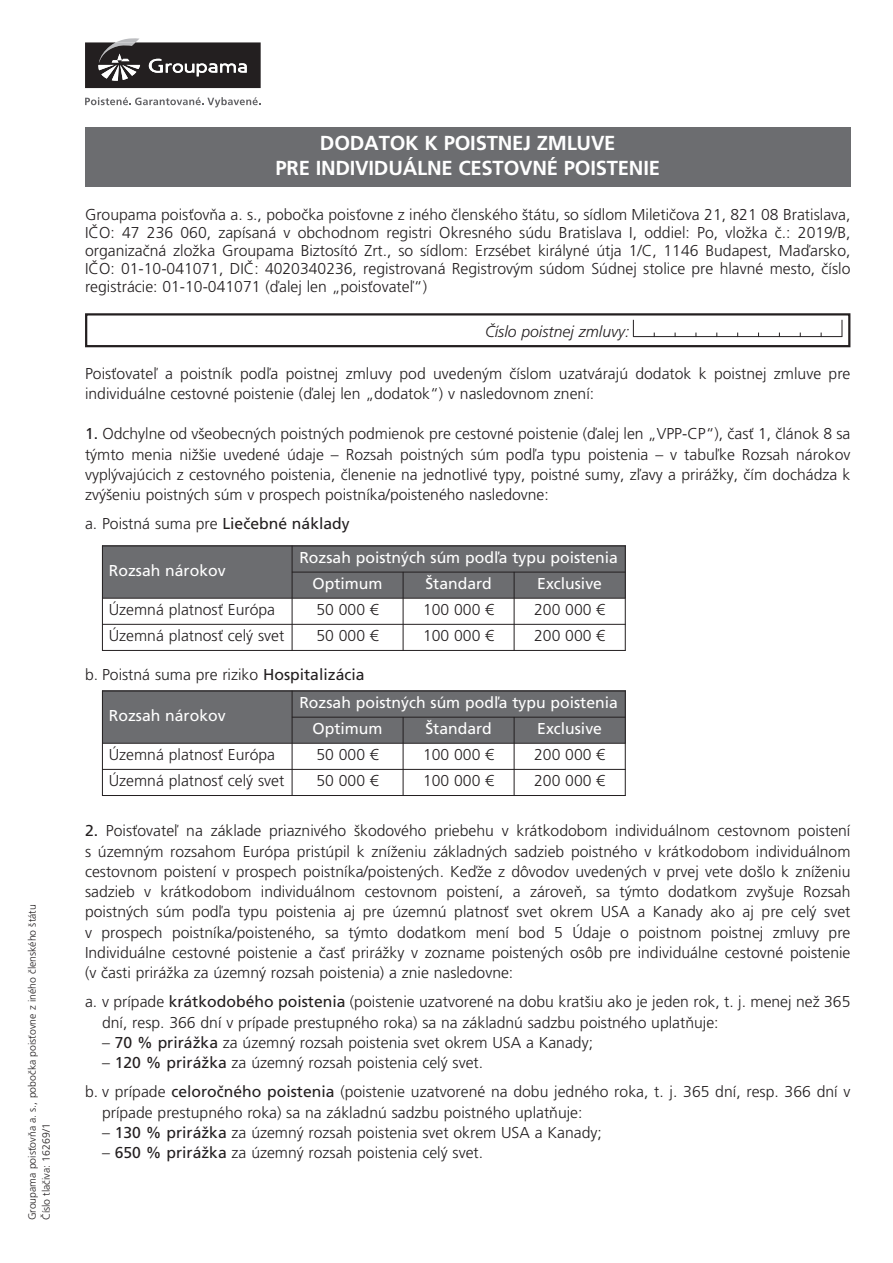
<style>
.page{position:relative;width:893px;height:1263px;background:#fff}
.page>*{position:absolute;margin:0;border:0;box-sizing:border-box;transform-origin:0 0}
.t1{font:700 20.25px/24.3px "Frutiger LT Pro";letter-spacing:-.01em;color:#fff;text-align:center}
.t2{font:300 15.75px/20.2px "Frutiger LT Pro";color:#231f20;text-align:justify}
.t3{font:15.75px/26px "Frutiger LT Pro";color:#fff}
.t4{font:italic 300 15.75px "Frutiger LT Pro";color:#231f20}
.t5{font:300 10.5px/14.2px "Frutiger LT Pro";color:#231f20}
.s1{font-weight:400}
</style>
<div class="page">
<div style="left:85px;top:128px;width:765px;height:59px;background:#6c6d70"></div>
<div style="left:102px;top:691px;width:190px;height:52px;background:#6c6d70"></div>
<div style="left:292px;top:691px;width:333px;height:26px;background:#6c6d70"></div>
<div style="left:292px;top:717px;width:111px;height:26px;background:#6c6d70"></div>
<div style="left:403px;top:717px;width:111px;height:26px;background:#6c6d70"></div>
<div style="left:514px;top:717px;width:112px;height:26px;background:#6c6d70"></div>
<hr style="left:102px;top:691px;width:1px;height:105px;background:#231f20">
<hr style="left:292px;top:691px;width:1px;height:105px;background:#231f20">
<hr style="left:403px;top:717px;width:1px;height:79px;background:#231f20">
<hr style="left:514px;top:717px;width:1px;height:79px;background:#231f20">
<hr style="left:625px;top:691px;width:1px;height:105px;background:#231f20">
<hr style="left:102px;top:691px;width:524px;height:1px;background:#231f20">
<hr style="left:292px;top:717px;width:334px;height:1px;background:#231f20">
<hr style="left:102px;top:743px;width:524px;height:1px;background:#231f20">
<hr style="left:102px;top:769px;width:524px;height:1px;background:#231f20">
<hr style="left:102px;top:795px;width:524px;height:1px;background:#231f20">
<div style="left:102px;top:546px;width:190px;height:52px;background:#6c6d70"></div>
<div style="left:292px;top:546px;width:333px;height:26px;background:#6c6d70"></div>
<div style="left:292px;top:572px;width:111px;height:26px;background:#6c6d70"></div>
<div style="left:403px;top:572px;width:111px;height:26px;background:#6c6d70"></div>
<div style="left:514px;top:572px;width:112px;height:26px;background:#6c6d70"></div>
<hr style="left:102px;top:546px;width:1px;height:105px;background:#231f20">
<hr style="left:292px;top:546px;width:1px;height:105px;background:#231f20">
<hr style="left:403px;top:572px;width:1px;height:79px;background:#231f20">
<hr style="left:514px;top:572px;width:1px;height:79px;background:#231f20">
<hr style="left:625px;top:546px;width:1px;height:105px;background:#231f20">
<hr style="left:102px;top:546px;width:524px;height:1px;background:#231f20">
<hr style="left:292px;top:572px;width:334px;height:1px;background:#231f20">
<hr style="left:102px;top:598px;width:524px;height:1px;background:#231f20">
<hr style="left:102px;top:624px;width:524px;height:1px;background:#231f20">
<hr style="left:102px;top:650px;width:524px;height:1px;background:#231f20">
<div style="left:85px;top:313px;width:765px;height:34px;border:2px solid #231f20"></div>
<svg style="left:633px;top:320px;width:210px;height:17px"></svg>
<svg style="left:85px;top:38px;width:176px;height:50px"></svg>
<svg style="left:85px;top:97px;width:176px;height:10px"></svg>
<p class="t5" style="left:26px;top:1220px;width:318px;rotate:-90deg">Groupama poisťovňa a. s., pobočka poisťovne z iného členského štátu<br>Číslo tlačiva: 16269/1</p>
<p class="t1" style="left:275px;top:133px;width:386px">DODATOK K POISTNEJ ZMLUVE<br>PRE INDIVIDUÁLNE CESTOVNÉ POISTENIE</p>
<p class="t2" style="left:85px;top:207px;width:767px;line-height:18px">Groupama poisťovňa a. s., pobočka poisťovne z iného členského štátu, so sídlom Miletičova 21, 821 08 Bratislava, IČO: 47 236 060, zapísaná v obchodnom registri Okresného súdu Bratislava I, oddiel: Po, vložka č.: 2019/B, organizačná zložka Groupama Biztosító Zrt., so sídlom: Erzsébet királyné útja 1/C, 1146 Budapest, Maďarsko, IČO: 01-10-041071, DIČ: 4020340236, registrovaná Registrovým súdom Súdnej stolice pre hlavné mesto, číslo registrácie: 01-10-041071 (ďalej len „poisťovateľ“)</p>
<p class="t4" style="left:485px;top:326px;width:146px">Číslo poistnej zmluvy:</p>
<p class="t2" style="left:85px;top:365px;width:767px">Poisťovateľ a poistník podľa poistnej zmluvy pod uvedeným číslom uzatvárajú dodatok k poistnej zmluve pre individuálne cestovné poistenie (ďalej len „dodatok“) v nasledovnom znení:</p>
<p class="t2" style="left:85px;top:425px;width:767px"><span class="s1">1.</span> Odchylne od všeobecných poistných podmienok pre cestovné poistenie (ďalej len „VPP-CP“), časť 1, článok 8 sa týmto menia nižšie uvedené údaje – Rozsah poistných súm podľa typu poistenia – v tabuľke Rozsah nárokov vyplývajúcich z cestovného poistenia, členenie na jednotlivé typy, poistné sumy, zľavy a prirážky, čím dochádza k zvýšeniu poistných súm v prospech poistníka/poisteného nasledovne:</p>
<p class="t2" style="left:85px;top:515px;width:266px">a. Poistná suma pre <span class="s1">Liečebné náklady</span></p>
<p class="t3" style="left:109px;top:559px;width:118px">Rozsah nárokov</p>
<p class="t3" style="left:313px;top:546px;width:307px;text-indent:-13px">Rozsah poistných súm podľa typu poistenia<br>Optimum</p>
<p class="t3" style="left:425px;top:572px;width:68px">Štandard</p>
<p class="t3" style="left:537px;top:572px;width:66px">Exclusive</p>
<p class="t2" style="left:109px;top:601px;width:168px">Územná platnosť Európa</p>
<p class="t2" style="left:316px;top:601px;width:64px">50 000 €</p>
<p class="t2" style="left:423px;top:601px;width:72px">100 000 €</p>
<p class="t2" style="left:534px;top:601px;width:72px">200 000 €</p>
<p class="t2" style="left:109px;top:627px;width:177px">Územná platnosť celý svet</p>
<p class="t2" style="left:316px;top:627px;width:64px">50 000 €</p>
<p class="t2" style="left:423px;top:627px;width:72px">100 000 €</p>
<p class="t2" style="left:534px;top:627px;width:72px">200 000 €</p>
<p class="t2" style="left:85px;top:666px;width:281px">b. Poistná suma pre riziko <span class="s1">Hospitalizácia</span></p>
<p class="t3" style="left:109px;top:704px;width:118px">Rozsah nárokov</p>
<p class="t3" style="left:313px;top:691px;width:307px;text-indent:-13px">Rozsah poistných súm podľa typu poistenia<br>Optimum</p>
<p class="t3" style="left:425px;top:717px;width:68px">Štandard</p>
<p class="t3" style="left:537px;top:717px;width:66px">Exclusive</p>
<p class="t2" style="left:109px;top:746px;width:168px">Územná platnosť Európa</p>
<p class="t2" style="left:316px;top:746px;width:64px">50 000 €</p>
<p class="t2" style="left:423px;top:746px;width:72px">100 000 €</p>
<p class="t2" style="left:534px;top:746px;width:72px">200 000 €</p>
<p class="t2" style="left:109px;top:772px;width:177px">Územná platnosť celý svet</p>
<p class="t2" style="left:316px;top:772px;width:64px">50 000 €</p>
<p class="t2" style="left:423px;top:772px;width:72px">100 000 €</p>
<p class="t2" style="left:534px;top:772px;width:72px">200 000 €</p>
<p class="t2" style="left:85px;top:822px;width:767px"><span class="s1">2.</span> Poisťovateľ na základe priaznivého škodového priebehu v krátkodobom individuálnom cestovnom poistení s územným rozsahom Európa pristúpil k zníženiu základných sadzieb poistného v krátkodobom individuálnom cestovnom poistení v prospech poistníka/poistených. Keďže z dôvodov uvedených v prvej vete došlo k zníženiu sadzieb v krátkodobom individuálnom cestovnom poistení, a zároveň, sa týmto dodatkom zvyšuje Rozsah poistných súm podľa typu poistenia aj pre územnú platnosť svet okrem USA a Kanady ako aj pre celý svet v prospech poistníka/poisteného, sa týmto dodatkom mení bod 5 Údaje o poistnom poistnej zmluvy pre Individuálne cestovné poistenie a časť prirážky v zozname poistených osôb pre individuálne cestovné poistenie (v časti prirážka za územný rozsah poistenia) a znie nasledovne:</p>
<p class="t2" style="left:102px;top:993px;width:750px;text-indent:-17px">a. v prípade <span class="s1">krátkodobého poistenia</span> (poistenie uzatvorené na dobu kratšiu ako je jeden rok, t. j. menej než 365 dní, resp. 366 dní v prípade prestupného roka) sa na základnú sadzbu poistného uplatňuje:</p>
<p class="t2" style="left:102px;top:1034px;width:492px">– <span class="s1">70 % prirážka</span> za územný rozsah poistenia svet okrem USA a Kanady;</p>
<p class="t2" style="left:85px;top:1050px;width:767px;line-height:29.2px;text-indent:17px">– <span class="s1">120 % prirážka</span> za územný rozsah poistenia celý svet.<br>b. v prípade <span class="s1">celoročného poistenia</span> (poistenie uzatvorené na dobu jedného roka, t. j. 365 dní, resp. 366 dní v</p>
<p class="t2" style="left:102px;top:1104px;width:482px">prípade prestupného roka) sa na základnú sadzbu poistného uplatňuje:</p>
<p class="t2" style="left:102px;top:1124px;width:501px">– <span class="s1">130 % prirážka</span> za územný rozsah poistenia svet okrem USA a Kanady;</p>
<p class="t2" style="left:102px;top:1144px;width:383px">– <span class="s1">650 % prirážka</span> za územný rozsah poistenia celý svet.</p>
</div>
